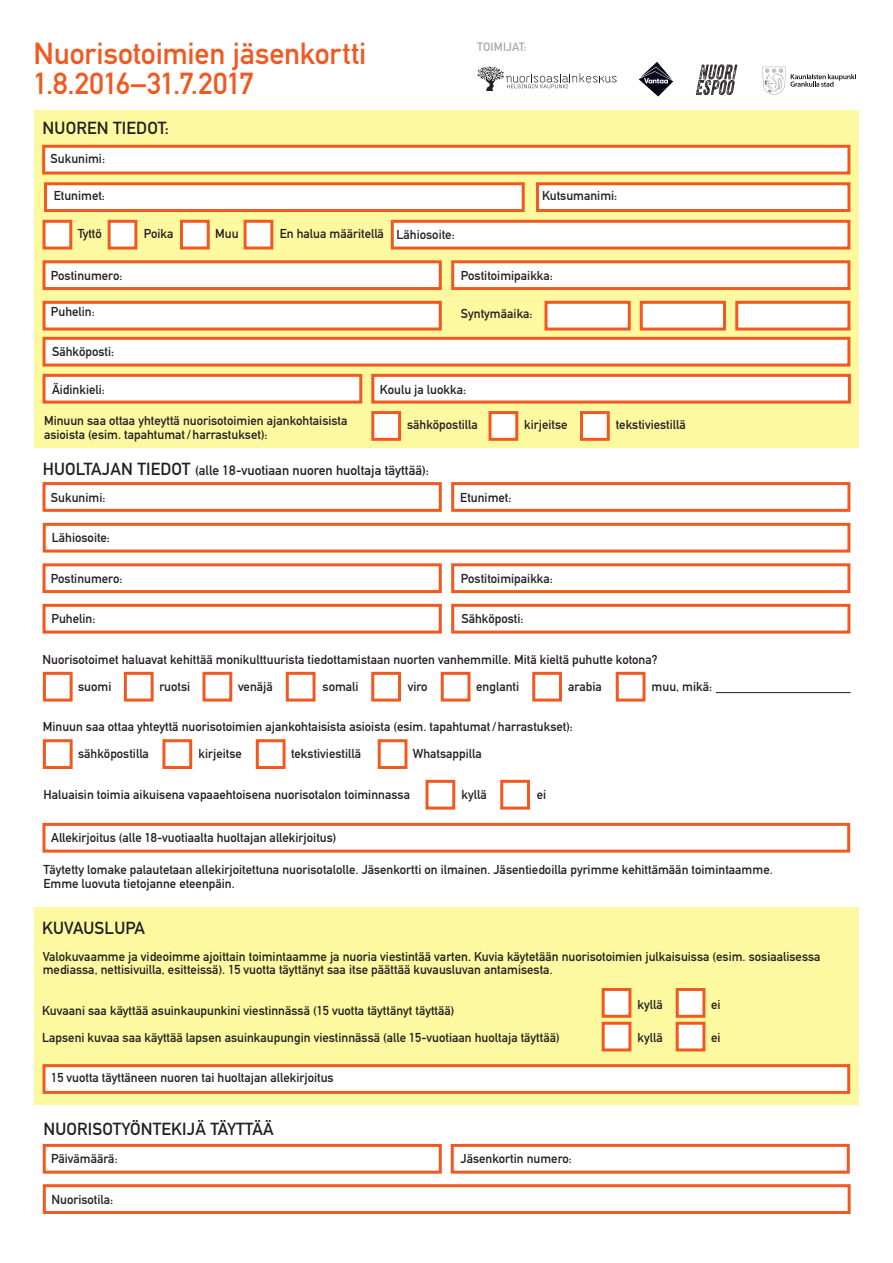
<style>
.page{position:relative;width:893px;height:1263px;background:#fff}
.page>*{position:absolute;margin:0;border:0;box-sizing:border-box;transform-origin:0 0}
.t1{font:30px/30px "DIN Mittelschrift Std";letter-spacing:-.005em;color:#f15921}
.otsikko{font:17.25px "DIN Mittelschrift Std";letter-spacing:.01em;color:#231f20}
.otsikko-2{font:13.5px "DIN Mittelschrift Std";color:#231f20}
.Leipis{font:12.75px/13.5px "DIN Mittelschrift Std";color:#231f20}
.otsikko-3{font:12px "DIN Mittelschrift Std";letter-spacing:.01em;color:#a8a9ad}
.s1{font-size:17.25px}
</style>
<div class="page">
<div style="left:34px;top:110px;width:825px;height:338px;background:#fdf9a0"></div>
<div style="left:34px;top:907px;width:825px;height:197px;background:#fdf9a0"></div>
<svg style="left:42px;top:522px;width:809px;height:31px"></svg>
<svg style="left:42px;top:260px;width:400px;height:30px;background:#fbdbce"></svg>
<svg style="left:451px;top:260px;width:400px;height:30px;background:#fbdbcf"></svg>
<svg style="left:42px;top:671px;width:31px;height:31px"></svg>
<svg style="left:42px;top:739px;width:31px;height:30px"></svg>
<svg style="left:162px;top:739px;width:31px;height:30px"></svg>
<svg style="left:255px;top:739px;width:31px;height:30px"></svg>
<svg style="left:377px;top:739px;width:31px;height:30px"></svg>
<svg style="left:425px;top:779px;width:31px;height:31px"></svg>
<svg style="left:500px;top:779px;width:30px;height:31px"></svg>
<svg style="left:123px;top:671px;width:31px;height:31px"></svg>
<svg style="left:202px;top:671px;width:31px;height:31px"></svg>
<svg style="left:285px;top:671px;width:31px;height:31px"></svg>
<svg style="left:371px;top:671px;width:30px;height:31px"></svg>
<svg style="left:440px;top:671px;width:31px;height:31px"></svg>
<svg style="left:532px;top:671px;width:30px;height:31px"></svg>
<svg style="left:615px;top:671px;width:31px;height:31px"></svg>
<svg style="left:42px;top:563px;width:400px;height:31px"></svg>
<svg style="left:42px;top:603px;width:400px;height:31px"></svg>
<svg style="left:451px;top:563px;width:400px;height:31px"></svg>
<svg style="left:451px;top:603px;width:400px;height:31px"></svg>
<svg style="left:42px;top:822px;width:809px;height:31px"></svg>
<svg style="left:42px;top:1143px;width:400px;height:31px"></svg>
<svg style="left:42px;top:1184px;width:809px;height:30px"></svg>
<svg style="left:450px;top:1143px;width:400px;height:31px"></svg>
<svg style="left:42px;top:1064px;width:809px;height:30px;background:#fcdcd0"></svg>
<svg style="left:42px;top:300px;width:809px;height:141px"></svg>
<svg style="left:477px;top:67px;width:140px;height:24px"></svg>
<svg style="left:762px;top:67px;width:94px;height:27px"></svg>
<svg style="left:639px;top:62px;width:34px;height:35px"></svg>
<svg style="left:696px;top:64px;width:41px;height:31px"></svg>
<svg style="left:42px;top:482px;width:400px;height:30px"></svg>
<svg style="left:451px;top:482px;width:400px;height:30px"></svg>
<hr style="left:716px;top:692px;width:135px;height:1px;background:#231f20">
<svg style="left:601px;top:988px;width:31px;height:64px;background:#fac8ac"></svg>
<svg style="left:675px;top:988px;width:31px;height:64px;background:#fac8ac"></svg>
<svg style="left:42px;top:144px;width:809px;height:106px"></svg>
<p class="t1" style="left:34px;top:39px;width:334px">Nuorisotoimien jäsenkortti<br>1.8.2016–31.7.2017</p>
<p class="otsikko-3" style="left:477px;top:39px;width:51px">TOIMIJAT:</p>
<p class="otsikko" style="left:43px;top:118px;width:128px">NUOREN TIEDOT:</p>
<p class="Leipis" style="left:51px;top:152px;width:56px">Sukunimi:</p>
<p class="Leipis" style="left:54px;top:189px;width:53px">Etunimet:</p>
<p class="Leipis" style="left:78px;top:227px;width:26px">Tyttö</p>
<p class="Leipis" style="left:144px;top:227px;width:31px">Poika</p>
<p class="Leipis" style="left:51px;top:268px;width:73px">Postinumero:</p>
<p class="Leipis" style="left:51px;top:304px;width:45px">Puhelin:</p>
<p class="Leipis" style="left:52px;top:344px;width:64px">Sähköposti:</p>
<p class="Leipis" style="left:52px;top:382px;width:54px">Äidinkieli:</p>
<p class="Leipis" style="left:215px;top:227px;width:25px">Muu</p>
<p class="Leipis" style="left:280px;top:227px;width:106px">En halua määritellä</p>
<p class="Leipis" style="left:396px;top:228px;width:60px">Lähiosoite:</p>
<p class="Leipis" style="left:542px;top:189px;width:77px">Kutsumanimi:</p>
<p class="Leipis" style="left:461px;top:268px;width:94px">Postitoimipaikka:</p>
<p class="Leipis" style="left:461px;top:307px;width:73px">Syntymäaika:</p>
<p class="Leipis" style="left:380px;top:382px;width:88px">Koulu ja luokka:</p>
<p class="Leipis" style="left:44px;top:414px;width:305px">Minuun saa ottaa yhteyttä nuorisotoimien ajankohtaisista asioista (esim. tapahtumat/harrastukset):</p>
<p class="Leipis" style="left:407px;top:418px;width:72px">sähköpostilla</p>
<p class="Leipis" style="left:524px;top:418px;width:45px">kirjeitse</p>
<p class="Leipis" style="left:616px;top:418px;width:72px">tekstiviestillä</p>
<p class="otsikko-2" style="left:43px;top:462px;width:388px"><span class="s1">HUOLTAJAN TIEDOT</span> (alle 18-vuotiaan nuoren huoltaja täyttää):</p>
<p class="Leipis" style="left:51px;top:490px;width:56px">Sukunimi:</p>
<p class="Leipis" style="left:460px;top:490px;width:53px">Etunimet:</p>
<p class="Leipis" style="left:52px;top:531px;width:60px">Lähiosoite:</p>
<p class="Leipis" style="left:51px;top:571px;width:73px">Postinumero:</p>
<p class="Leipis" style="left:461px;top:571px;width:94px">Postitoimipaikka:</p>
<p class="Leipis" style="left:52px;top:612px;width:45px">Puhelin:</p>
<p class="Leipis" style="left:461px;top:612px;width:64px">Sähköposti:</p>
<p class="Leipis" style="left:43px;top:652px;width:617px">Nuorisotoimet haluavat kehittää monikulttuurista tiedottamistaan nuorten vanhemmille. Mitä kieltä puhutte kotona?</p>
<p class="Leipis" style="left:78px;top:679px;width:35px">suomi</p>
<p class="Leipis" style="left:159px;top:679px;width:32px">ruotsi</p>
<p class="Leipis" style="left:238px;top:679px;width:36px">venäjä</p>
<p class="Leipis" style="left:323px;top:679px;width:38px">somali</p>
<p class="Leipis" style="left:408px;top:679px;width:21px">viro</p>
<p class="Leipis" style="left:476px;top:679px;width:44px">englanti</p>
<p class="Leipis" style="left:568px;top:679px;width:35px">arabia</p>
<p class="Leipis" style="left:652px;top:679px;width:62px">muu, mikä:</p>
<p class="Leipis" style="left:43px;top:720px;width:532px">Minuun saa ottaa yhteyttä nuorisotoimien ajankohtaisista asioista (esim. tapahtumat/harrastukset):</p>
<p class="Leipis" style="left:78px;top:747px;width:72px">sähköpostilla</p>
<p class="Leipis" style="left:199px;top:747px;width:45px">kirjeitse</p>
<p class="Leipis" style="left:291px;top:747px;width:72px">tekstiviestillä</p>
<p class="Leipis" style="left:413px;top:747px;width:70px">Whatsappilla</p>
<p class="Leipis" style="left:44px;top:787px;width:368px">Haluaisin toimia aikuisena vapaaehtoisena nuorisotalon toiminnassa</p>
<p class="Leipis" style="left:51px;top:831px;width:287px">Allekirjoitus (alle 18-vuotiaalta huoltajan allekirjoitus)</p>
<p class="Leipis" style="left:462px;top:787px;width:27px">kyllä</p>
<p class="Leipis" style="left:537px;top:787px;width:11px">ei</p>
<p class="Leipis" style="left:43px;top:863px;width:731px">Täytetty lomake palautetaan allekirjoitettuna nuorisotalolle. Jäsenkortti on ilmainen. Jäsentiedoilla pyrimme kehittämään toimintaamme.<br>Emme luovuta tietojanne eteenpäin.</p>
<p class="otsikko" style="left:42px;top:917px;width:104px">KUVAUSLUPA</p>
<p class="Leipis" style="left:43px;top:949px;width:779px">Valokuvaamme ja videoimme ajoittain toimintaamme ja nuoria viestintää varten. Kuvia käytetään nuorisotoimien julkaisuissa (esim. sosiaalisessa mediassa, nettisivuilla, esitteissä). 15 vuotta täyttänyt saa itse päättää kuvausluvan antamisesta.</p>
<p class="Leipis" style="left:42px;top:1003px;width:414px">Kuvaani saa käyttää asuinkaupunkini viestinnässä (15 vuotta täyttänyt täyttää)</p>
<p class="Leipis" style="left:42px;top:1030px;width:519px">Lapseni kuvaa saa käyttää lapsen asuinkaupungin viestinnässä (alle 15-vuotiaan huoltaja täyttää)</p>
<p class="Leipis" style="left:711px;top:998px;width:11px">ei</p>
<p class="Leipis" style="left:711px;top:1030px;width:11px">ei</p>
<p class="Leipis" style="left:638px;top:998px;width:27px">kyllä</p>
<p class="Leipis" style="left:638px;top:1030px;width:27px">kyllä</p>
<p class="Leipis" style="left:51px;top:1071px;width:284px">15 vuotta täyttäneen nuoren tai huoltajan allekirjoitus</p>
<p class="otsikko" style="left:43px;top:1119px;width:232px">NUORISOTYÖNTEKIJÄ TÄYTTÄÄ</p>
<p class="Leipis" style="left:51px;top:1152px;width:68px">Päivämäärä:</p>
<p class="Leipis" style="left:52px;top:1192px;width:63px">Nuorisotila:</p>
<p class="Leipis" style="left:461px;top:1152px;width:113px">Jäsenkortin numero:</p>
</div>
